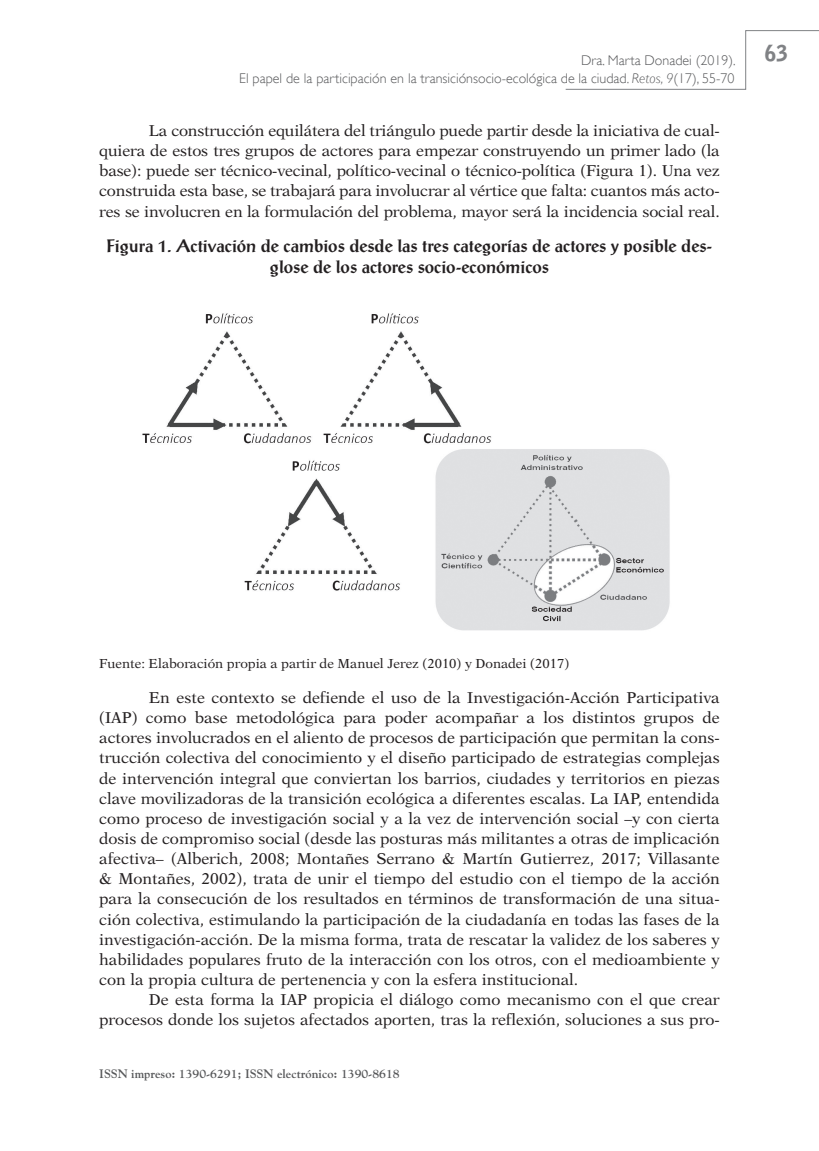
<style>
.page{position:relative;width:819px;height:1151px;background:#fff}
.page>*{position:absolute;margin:0;border:0;box-sizing:border-box;transform-origin:0 0}
.t1{font:900 21.88px "Bell Gothic Std";color:#808285;scale:.95 1}
.Títulos_cuadros_ok{font:700 17.5px/21px "Post Antiqua";color:#231f20;text-align:center}
.Párrafo_normal_ok{font:15.75px/20.1px "New Aster LT Std";color:#231f20;text-align:justify}
.t2{font:300 14px/17.5px "Gill Sans";color:#57585a;text-align:right}
.fuente{font:13.12px "New Aster LT Std";color:#231f20}
.t3{font:700 12.25px "Goudy";color:#57585a}
.s1{font-style:italic}
</style>
<div class="page">
<svg style="left:565px;top:30px;width:254px;height:60px"></svg>
<img style="left:142px;top:313px;width:528px;height:318px">
<p class="t2" style="left:239px;top:52px;width:498px">Dra. Marta Donadei (2019).<br>El papel de la participación en la transiciónsocio-ecológica de la ciudad. <span class="s1">Retos, 9</span>(17), 55-70</p>
<p class="Párrafo_normal_ok" style="left:99px;top:121px;width:622px;text-indent:50px">La construcción equilátera del triángulo puede partir desde la iniciativa de cual&shy;quiera de estos tres grupos de actores para empezar construyendo un primer lado (la base): puede ser técnico-vecinal, político-vecinal o técnico-política (Figura 1). Una vez construida esta base, se trabajará para involucrar al vértice que falta: cuantos más acto&shy;res se involucren en la formulación del problema, mayor será la incidencia social real.</p>
<p class="Títulos_cuadros_ok" style="left:107px;top:235px;width:607px">Figura 1. Activación de cambios desde las tres categorías de actores y posible des&shy;glose de los actores socio-económicos</p>
<h1 class="t1" style="left:764px;top:41px;width:26px">63</h1>
<p class="fuente" style="left:99px;top:656px;width:471px">Fuente: Elaboración propia a partir de Manuel Jerez (2010) y Donadei (2017)</p>
<p class="Párrafo_normal_ok" style="left:99px;top:688px;width:622px;text-indent:50px">En este contexto se defiende el uso de la Investigación-Acción Participativa (IAP) como base metodológica para poder acompañar a los distintos grupos de actores involucrados en el aliento de procesos de participación que permitan la cons&shy;trucción colectiva del conocimiento y el diseño participado de estrategias complejas de intervención integral que conviertan los barrios, ciudades y territorios en piezas clave movilizadoras de la transición ecológica a diferentes escalas. La IAP, entendida como proceso de investigación social y a la vez de intervención social –y con cierta dosis de compromiso social (desde las posturas más militantes a otras de implicación afectiva– (Alberich, 2008; Montañes Serrano &amp; Martín Gutierrez, 2017; Villasante &amp; Montañes, 2002), trata de unir el tiempo del estudio con el tiempo de la acción para la consecución de los resultados en términos de transformación de una situa&shy;ción colectiva, estimulando la participación de la ciudadanía en todas las fases de la investigación-acción. De la misma forma, trata de rescatar la validez de los saberes y habilidades populares fruto de la interacción con los otros, con el medioambiente y con la propia cultura de pertenencia y con la esfera institucional.</p>
<p class="Párrafo_normal_ok" style="left:99px;top:989px;width:622px;text-align:right">De esta forma la IAP propicia el diálogo como mecanismo con el que crear procesos donde los sujetos afectados aporten, tras la reflexión, soluciones a sus pro-</p>
<p class="t3" style="left:99px;top:1066px;width:302px">ISSN impreso: 1390-6291; ISSN electrónico: 1390-8618</p>
</div>
